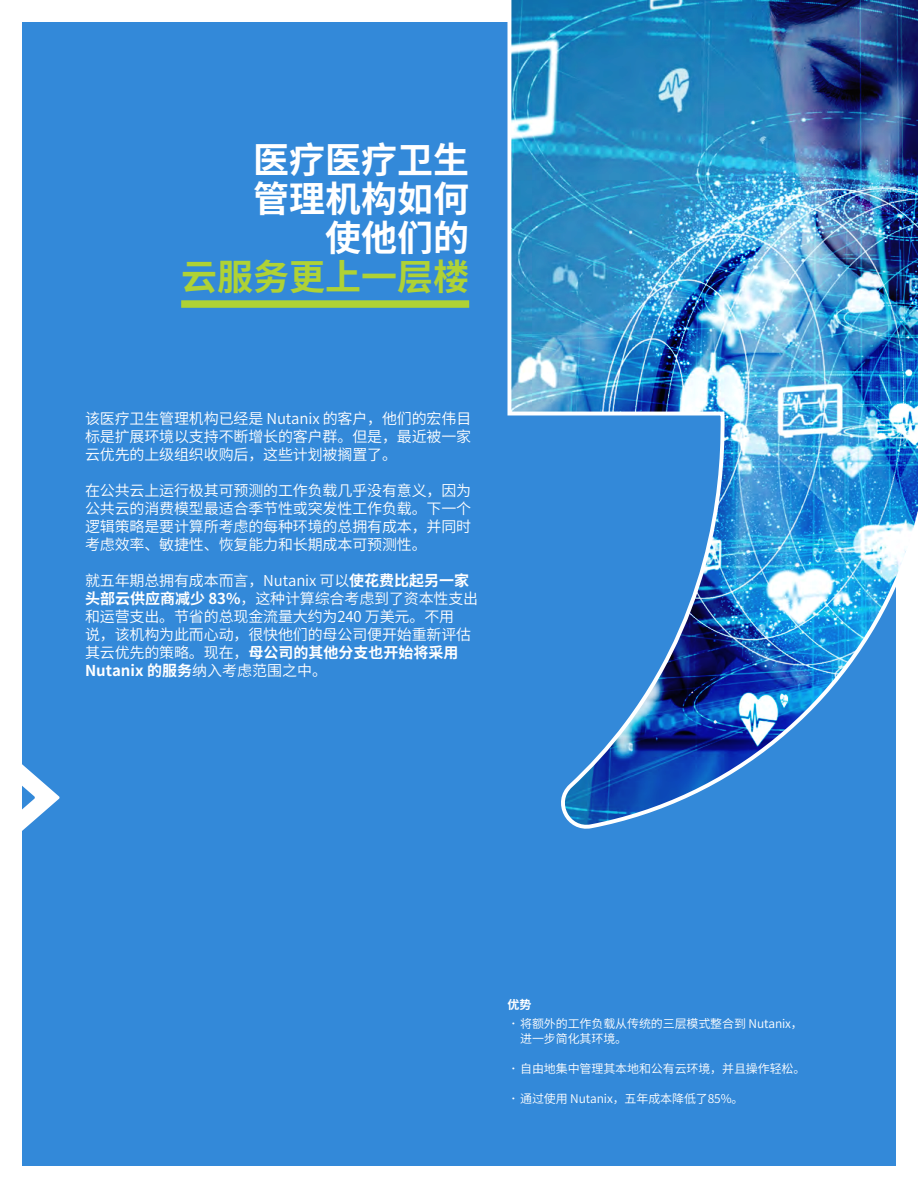
<style>
.page{position:relative;width:918px;height:1188px;background:#fff}
.page>*{position:absolute;margin:0;border:0;box-sizing:border-box;transform-origin:0 0}
.t1{font:700 36px/39px "Source Han Sans CN";color:#fff;text-align:right}
.t2{font:700 36px "Source Han Sans CN";color:#afd235}
.t3{font:15px/18px "Source Han Sans CN";letter-spacing:-.01em;color:#fff;text-align:justify}
.t4{font:12px/15px "Source Han Sans CN";letter-spacing:-.01em;color:#fff}
.t5{font:700 12px "Source Han Sans CN";color:#fff}
.s1{font-weight:700}
</style>
<div class="page">
<div style="left:22px;top:22px;width:874px;height:1144px;background:#3389d9"></div>
<div style="left:181px;top:300px;width:288px;height:8px;background:#afd235"></div>
<img style="left:507px;top:0;width:411px;height:829px">
<svg style="left:22px;top:764px;width:38px;height:67px"></svg>
<h1 class="t1" style="left:253px;top:141px;width:218px">医疗医疗卫生管理机构如何使他们的</h1>
<h1 class="t2" style="left:181px;top:256px;width:290px">云服务更上一层楼</h1>
<p class="t3" style="left:85px;top:409px;width:388px">该医疗卫生管理机构已经是 Nutanix 的客户，他们的宏伟目标是扩展环境以支持不断增长的客户群。但是，最近被一家云优先的上级组织收购后，这些计划被搁置了。</p>
<p class="t3" style="left:85px;top:481px;width:388px">在公共云上运行极其可预测的工作负载几乎没有意义，因为公共云的消费模型最适合季节性或突发性工作负载。下一个逻辑策略是要计算所考虑的每种环境的总拥有成本，并同时考虑效率、敏捷性、恢复能力和长期成本可预测性。</p>
<p class="t3" style="left:85px;top:571px;width:395px;text-align:left">就五年期总拥有成本而言，Nutanix 可以<span class="s1">使花费比起另一家头部云供应商减少 83%</span>，这种计算综合考虑到了资本性支出和运营支出。节省的总现金流量大约为240 万美元。不用<br>说，该机构为此而心动，很快他们的母公司便开始重新评估其云优先的策略。现在，<span class="s1">母公司的其他分支也开始将采用<br>Nutanix 的服务</span>纳入考虑范围之中。</p>
<p class="t5" style="left:507px;top:998px;width:25px">优势</p>
<p class="t4" style="left:520px;top:1016px;width:284px;text-indent:-13px"><span class="s1">•</span>将额外的工作负载从传统的三层模式整合到 Nutanix，进一步简化其环境。</p>
<p class="t4" style="left:507px;top:1061px;width:299px"><span class="s1">•</span>自由地集中管理其本地和公有云环境，并且操作轻松。</p>
<p class="t4" style="left:507px;top:1091px;width:238px"><span class="s1">•</span>通过使用 Nutanix，五年成本降低了85%。</p>
</div>
